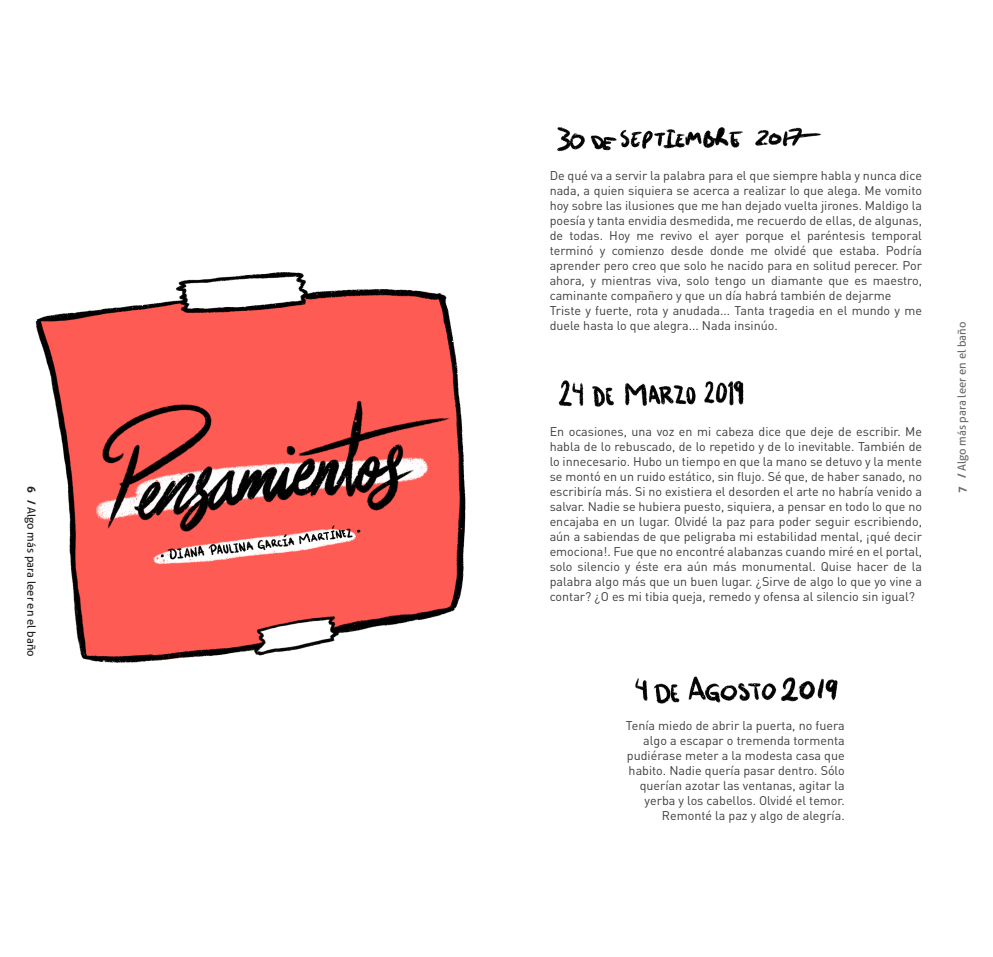
<style>
.page{position:relative;width:993px;height:957px;background:#fff}
.page>*{position:absolute;margin:0;border:0;box-sizing:border-box;transform-origin:0 0}
.texto{font:12.5px/15px "DIN Pro";color:#3c3c3d;text-align:justify}
.t1{font:11.25px "Aller";color:#6b6b6e}
.t2{font:11.25px "Aller";color:#231f20}
.t3{font:700 11.25px "Aller";color:#231f20}
.s1{font-weight:700}
</style>
<div class="page">
<img style="left:35px;top:272px;width:431px;height:391px">
<img style="left:557px;top:127px;width:264px;height:25px">
<img style="left:558px;top:380px;width:186px;height:27px">
<img style="left:635px;top:676px;width:203px;height:28px">
<p class="t3" style="left:38px;top:486px;width:8px;rotate:90deg">6</p>
<p class="t2" style="left:38px;top:500px;width:158px;rotate:90deg"><span class="s1">/</span> Algo más para leer en el baño</p>
<p class="texto" style="left:549px;top:167px;width:374px">De qué va a servir la palabra para el que siempre habla y nunca dice nada, a quien siquiera se acerca a realizar lo que alega. Me vomito hoy sobre las ilusiones que me han dejado vuelta jirones. Maldigo la poesía y tanta envidia desmedida, me recuerdo de ellas, de algunas, de todas. Hoy me revivo el ayer porque el paréntesis temporal terminó y comienzo desde donde me olvidé que estaba. Podría aprender pero creo que solo he nacido para en solitud perecer. Por ahora, y mientras viva, solo tengo un diamante que es maestro, caminante compañero y que un día habrá también de dejarme</p>
<p class="texto" style="left:549px;top:302px;width:374px">Triste y fuerte, rota y anudada... Tanta tragedia en el mundo y me duele hasta lo que alegra... Nada insinúo.</p>
<p class="texto" style="left:549px;top:424px;width:374px">En ocasiones, una voz en mi cabeza dice que deje de escribir. Me habla de lo rebuscado, de lo repetido y de lo inevitable. También de lo innecesario. Hubo un tiempo en que la mano se detuvo y la mente se montó en un ruido estático, sin flujo. Sé que, de haber sanado, no escribiría más. Si no existiera el desorden el arte no habría venido a salvar. Nadie se hubiera puesto, siquiera, a pensar en todo lo que no encajaba en un lugar. Olvidé la paz para poder seguir escribiendo, aún a sabiendas de que peligraba mi estabilidad mental, ¡qué decir emociona!. Fue que no encontré alabanzas cuando miré en el portal, solo silencio y éste era aún más monumental. Quise hacer de la palabra algo más que un buen lugar. ¿Sirve de algo lo que yo vine a contar? ¿O es mi tibia queja, remedo y ofensa al silencio sin igual?</p>
<p class="t1" style="left:954px;top:492px;width:172px;rotate:-90deg"><span class="s1">7 /</span> Algo más para leer en el baño</p>
<p class="texto" style="left:625px;top:717px;width:220px;text-align:right">Tenía miedo de abrir la puerta, no fuera algo a escapar o tremenda tormenta pudiérase meter a la modesta casa que habito. Nadie quería pasar dentro. Sólo querían azotar las ventanas, agitar la yerba y los cabellos. Olvidé el temor.<br>Remonté la paz y algo de alegría.</p>
</div>
